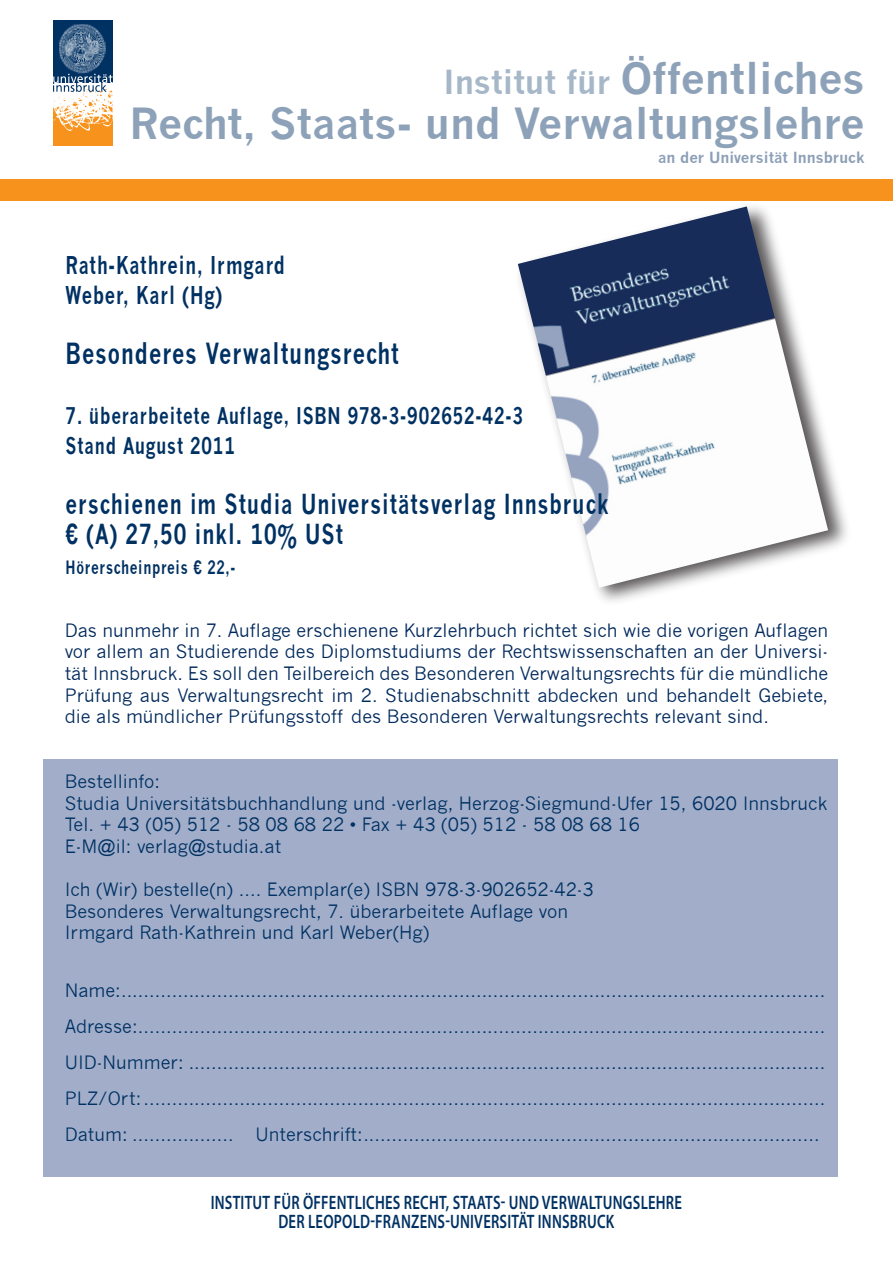
<style>
.page{position:relative;width:893px;height:1263px;background:#fff}
.page>*{position:absolute;margin:0;border:0;box-sizing:border-box;transform-origin:0 0}
.t1{font:700 42px "News Gothic";color:rgb(0 49 99/.45)}
.t2{font:700 28.5px "News Gothic";letter-spacing:.05em;color:#003163;scale:.75 1}
.t3{font:700 27px/30px "News Gothic";letter-spacing:.05em;color:#003163;scale:.75 1}
.t4{font:700 24px/30px "News Gothic";letter-spacing:.05em;color:#003163;scale:.75 1}
.t5{font:700 22.5px/30px "News Gothic";letter-spacing:.05em;color:#003163;scale:.75 1}
.t6{font:600 19.5px/19.5px "Myriad Pro";letter-spacing:.015em;color:#003163;text-align:center;scale:.75 1}
.t7{font:18px/21.6px "News Gothic";color:#003163}
.t8{font:18px/21.6px "News Gothic";color:#00295c;text-align:justify}
.t9{font:700 18px "News Gothic";letter-spacing:.05em;color:#003163;scale:.75 1}
.t10{font:700 15px "News Gothic";color:#8c9fb7}
.s1{font-size:32.4px;color:rgb(0 49 99/.35)}
</style>
<div class="page">
<img style="left:517px;top:264px;width:330px;height:338px">
<img style="left:518px;top:206px;width:310px;height:382px">
<div style="left:43px;top:759px;width:795px;height:417px;background:#a2aec9"></div>
<svg style="left:53px;top:145px;width:60px;height:1px"></svg>
<div style="left:53px;top:83px;width:60px;height:62px;background:#f7931d"></div>
<img style="left:53px;top:92px;width:60px;height:38px">
<div style="left:53px;top:20px;width:60px;height:63px;background:#003163"></div>
<svg style="left:53px;top:74px;width:60px;height:18px"></svg>
<img style="left:59px;top:24px;width:47px;height:50px">
<div style="left:0;top:179px;width:893px;height:22px;background:#f7931d"></div>
<h1 class="t1" style="left:444px;top:53px;width:423px"><span class="s1">Institut für</span> Öffentliches</h1>
<h1 class="t1" style="left:130px;top:97px;width:737px">Recht, Staats- und Verwaltungslehre</h1>
<p class="t10" style="left:658px;top:148px;width:208px">an der Universität Innsbruck</p>
<h3 class="t4" style="left:66px;top:249px;width:294px">Rath-Kathrein, Irmgard<br>Weber, Karl (Hg)</h3>
<h2 class="t2" style="left:66px;top:336px;width:446px">Besonderes Verwaltungsrecht</h2>
<p class="t5" style="left:66px;top:400px;width:611px">7. überarbeitete Auflage, ISBN 978-3-902652-42-3<br>Stand August 2011</p>
<h3 class="t3" style="left:66px;top:488px;width:726px">erschienen im Studia Universitätsverlag Innsbruck € (A) 27,50 inkl. 10% USt</h3>
<p class="t9" style="left:66px;top:556px;width:228px">Hörerscheinpreis € 22,-</p>
<p class="t8" style="left:65px;top:619px;width:765px">Das nunmehr in 7. Auflage erschienene Kurzlehrbuch richtet sich wie die vorigen Auflagen vor allem an Studierende des Diplomstudiums der Rechtswissenschaften an der Universi&shy;tät Innsbruck. Es soll den Teilbereich des Besonderen Verwaltungsrechts für die mündliche Prüfung aus Verwaltungsrecht im 2. Studienabschnitt abdecken und behandelt Gebiete, die als mündlicher Prüfungsstoff des Besonderen Verwaltungsrechts relevant sind.</p>
<p class="t7" style="left:65px;top:771px;width:764px">Bestellinfo:<br>Studia Universitätsbuchhandlung und -verlag, Herzog-Siegmund-Ufer 15, 6020 Innsbruck Tel. + 43 (05) 512 - 58 08 68 22 • Fax + 43 (05) 512 - 58 08 68 16<br>E-M@il: verlag@studia.at</p>
<p class="t7" style="left:65px;top:879px;width:531px">Ich (Wir) bestelle(n) .... Exemplar(e) ISBN 978-3-902652-42-3<br>Besonderes Verwaltungsrecht, 7. überarbeitete Auflage von<br>Irmgard Rath-Kathrein und Karl Weber(Hg)</p>
<p class="t7" style="left:65px;top:972px;width:762px;line-height:36px;text-align:justify">Name:.............................................................................................................................<br>Adresse:..........................................................................................................................<br>UID-Nummer: .................................................................................................................<br>PLZ/Ort:.........................................................................................................................<br>Datum: .................. Unterschrift:.................................................................................</p>
<p class="t6" style="left:211px;top:1192px;width:630px">INSTITUT FÜR ÖFFENTLICHES RECHT, STAATS- UND VERWALTUNGSLEHRE<br>DER LEOPOLD-FRANZENS-UNIVERSITÄT INNSBRUCK</p>
</div>
